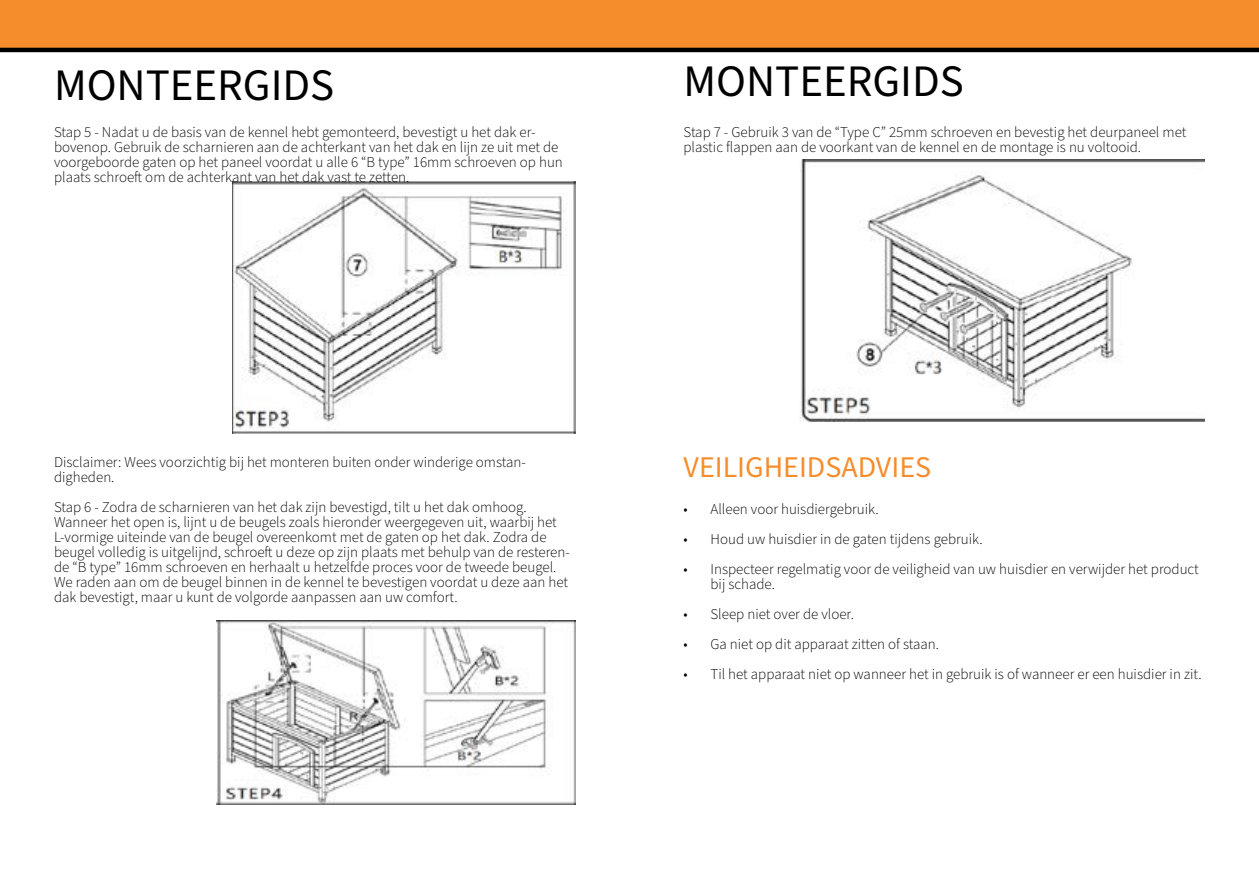
<style>
.page{position:relative;width:1259px;height:893px;background:#fff}
.page>*{position:absolute;margin:0;border:0;box-sizing:border-box;transform-origin:0 0}
.t1{font:45px "Source Sans Pro";color:#000}
.t2{font:30px "Source Sans Pro";color:#f68d2c}
.t3{font:300 15px/15px "Source Sans Pro";color:#000}
</style>
<div class="page">
<div style="left:0;top:0;width:1259px;height:50px;background:#f68d2c"></div>
<hr style="left:0;top:48px;width:1259px;height:4px;background:#000">
<img style="left:232px;top:182px;width:343px;height:252px">
<img style="left:217px;top:621px;width:358px;height:184px">
<img style="left:800px;top:159px;width:405px;height:262px">
<h1 class="t1" style="left:54px;top:55px;width:282px">MONTEERGIDS</h1>
<h1 class="t1" style="left:683px;top:51px;width:282px">MONTEERGIDS</h1>
<p class="t3" style="left:54px;top:125px;width:510px">Stap 5 - Nadat u de basis van de kennel hebt gemonteerd, bevestigt u het dak er&shy;bovenop. Gebruik de scharnieren aan de achterkant van het dak en lijn ze uit met de voorgeboorde gaten op het paneel voordat u alle 6 “B type” 16mm schroeven op hun plaats schroeft om de achterkant van het dak vast te zetten.</p>
<p class="t3" style="left:683px;top:125px;width:504px">Stap 7 - Gebruik 3 van de “Type C” 25mm schroeven en bevestig het deurpaneel met plastic flappen aan de voorkant van de kennel en de montage is nu voltooid.</p>
<p class="t3" style="left:54px;top:455px;width:473px">Disclaimer: Wees voorzichtig bij het monteren buiten onder winderige omstan&shy;digheden.</p>
<p class="t3" style="left:54px;top:500px;width:517px">Stap 6 - Zodra de scharnieren van het dak zijn bevestigd, tilt u het dak omhoog.<br>Wanneer het open is, lijnt u de beugels zoals hieronder weergegeven uit, waarbij het L-vormige uiteinde van de beugel overeenkomt met de gaten op het dak. Zodra de beugel volledig is uitgelijnd, schroeft u deze op zijn plaats met behulp van de resteren&shy;de “B type” 16mm schroeven en herhaalt u hetzelfde proces voor de tweede beugel.<br>We raden aan om de beugel binnen in de kennel te bevestigen voordat u deze aan het dak bevestigt, maar u kunt de volgorde aanpassen aan uw comfort.</p>
<h2 class="t2" style="left:683px;top:447px;width:249px">VEILIGHEIDSADVIES</h2>
<p class="t3" style="left:683px;top:502px;width:197px">• Alleen voor huisdiergebruik.</p>
<p class="t3" style="left:683px;top:532px;width:301px">• Houd uw huisdier in de gaten tijdens gebruik.</p>
<p class="t3" style="left:710px;top:562px;width:490px;text-indent:-27px">• Inspecteer regelmatig voor de veiligheid van uw huisdier en verwijder het product bij schade.</p>
<p class="t3" style="left:683px;top:607px;width:172px">• Sleep niet over de vloer.</p>
<p class="t3" style="left:683px;top:637px;width:257px">• Ga niet op dit apparaat zitten of staan.</p>
<p class="t3" style="left:683px;top:667px;width:519px">• Til het apparaat niet op wanneer het in gebruik is of wanneer er een huisdier in zit.</p>
</div>
